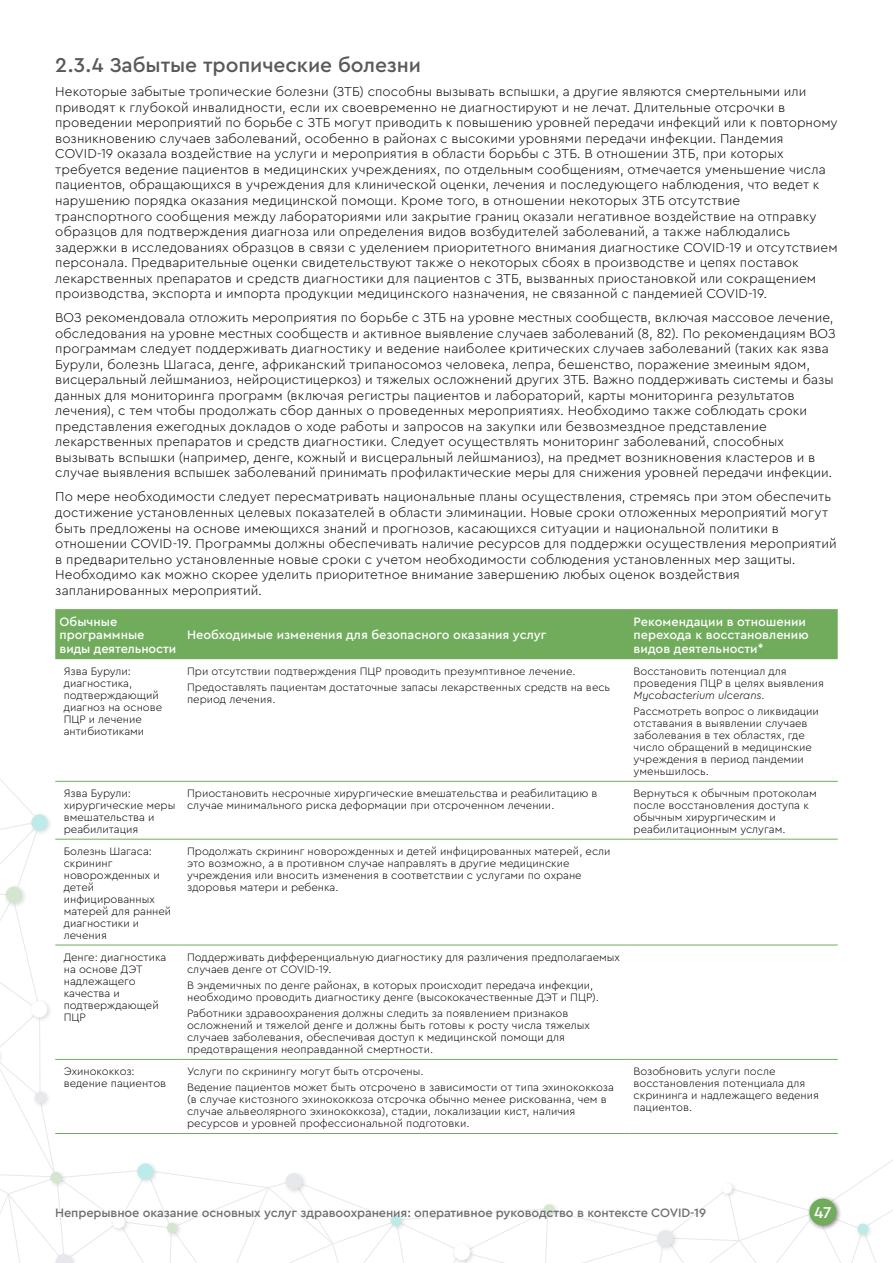
<style>
.page{position:relative;width:893px;height:1263px;background:#fff}
.page>*{position:absolute;margin:0;border:0;box-sizing:border-box;transform-origin:0 0}
.t1{font:500 21px "Cera Pro";letter-spacing:-.005em;color:#58595b}
.t2{font:500 16.5px "Cera Pro";color:#fff}
.t3{font:300 13.5px/15.6px "Cera Pro";letter-spacing:.005em;color:#000}
.t4{font:500 12.75px/13.5px "Cera Pro";color:#fff}
.t5{font:500 12.75px "Cera Pro";letter-spacing:-.01em;color:#6d6e71}
.t6{font:300 11.25px/12px "Cera Pro";color:#000}
.t7{font:italic 300 11.25px "Cera Pro";color:#000}
</style>
<div class="page">
<svg style="left:0;top:779px;width:893px;height:484px"></svg>
<div style="left:134px;top:1160px;width:25px;height:26px;background:#000;opacity:.5"></div>
<div style="left:137px;top:1163px;width:16px;height:17px;background:#bcebea;border-radius:50%"></div>
<div style="left:28px;top:998px;width:25px;height:25px;background:#000;opacity:.5"></div>
<div style="left:31px;top:1001px;width:16px;height:16px;background:#fff;border-radius:50%"></div>
<div style="left:28px;top:811px;width:26px;height:25px;background:#000;opacity:.5"></div>
<svg style="left:31px;top:814px;width:17px;height:17px"></svg>
<div style="left:32px;top:1088px;width:20px;height:20px;background:#000;opacity:.5"></div>
<div style="left:35px;top:1092px;width:11px;height:11px;background:#e6e8eb;border-radius:50%"></div>
<div style="left:47px;top:1169px;width:20px;height:20px;background:#000;opacity:.5"></div>
<div style="left:51px;top:1172px;width:10px;height:11px;background:#d4e6ce;border-radius:50%"></div>
<div style="left:854px;top:1220px;width:20px;height:20px;background:#000;opacity:.5"></div>
<div style="left:857px;top:1224px;width:11px;height:10px;background:#bcebea;border-radius:50%"></div>
<div style="left:719px;top:1180px;width:19px;height:19px;background:#000;opacity:.5"></div>
<div style="left:722px;top:1183px;width:10px;height:10px;background:#fff;border-radius:50%"></div>
<div style="left:806px;top:1195px;width:36px;height:36px;background:#000;opacity:.5"></div>
<div style="left:809px;top:1198px;width:27px;height:27px;background:#70ac5b;border-radius:50%"></div>
<div style="left:55px;top:609px;width:783px;height:50px;background:#70ac5b"></div>
<hr style="left:55px;top:781px;width:128px;height:1px;background:#70ac5b">
<hr style="left:183px;top:781px;width:446px;height:1px;background:#70ac5b">
<hr style="left:629px;top:781px;width:209px;height:1px;background:#70ac5b">
<hr style="left:55px;top:839px;width:128px;height:1px;background:#70ac5b">
<hr style="left:183px;top:839px;width:446px;height:1px;background:#70ac5b">
<hr style="left:629px;top:839px;width:209px;height:1px;background:#70ac5b">
<hr style="left:55px;top:945px;width:128px;height:1px;background:#70ac5b">
<hr style="left:183px;top:945px;width:446px;height:1px;background:#70ac5b">
<hr style="left:629px;top:945px;width:209px;height:1px;background:#70ac5b">
<hr style="left:55px;top:1059px;width:128px;height:1px;background:#70ac5b">
<hr style="left:183px;top:1059px;width:446px;height:1px;background:#70ac5b">
<hr style="left:629px;top:1059px;width:209px;height:1px;background:#70ac5b">
<hr style="left:55px;top:1133px;width:128px;height:1px;background:#70ac5b">
<hr style="left:183px;top:1133px;width:446px;height:1px;background:#70ac5b">
<hr style="left:629px;top:1133px;width:209px;height:1px;background:#70ac5b">
<h1 class="t1" style="left:55px;top:51px;width:367px">2.3.4 Забытые тропические болезни</h1>
<p class="t3" style="left:55px;top:83px;width:784px">Некоторые забытые тропические болезни (ЗТБ) способны вызывать вспышки, а другие являются смертельными или приводят к глубокой инвалидности, если их своевременно не диагностируют и не лечат. Длительные отсрочки в проведении мероприятий по борьбе с ЗТБ могут приводить к повышению уровней передачи инфекций или к повторному возникновению случаев заболеваний, особенно в районах с высокими уровнями передачи инфекции. Пандемия COVID-19 оказала воздействие на услуги и мероприятия в области борьбы с ЗТБ. В отношении ЗТБ, при которых требуется ведение пациентов в медицинских учреждениях, по отдельным сообщениям, отмечается уменьшение числа пациентов, обращающихся в учреждения для клинической оценки, лечения и последующего наблюдения, что ведет к нарушению порядка оказания медицинской помощи. Кроме того, в отношении некоторых ЗТБ отсутствие транспортного сообщения между лабораториями или закрытие границ оказали негативное воздействие на отправку образцов для подтверждения диагноза или определения видов возбудителей заболеваний, а также наблюдались задержки в исследованиях образцов в связи с уделением приоритетного внимания диагностике COVID-19 и отсутствием персонала. Предварительные оценки свидетельствуют также о некоторых сбоях в производстве и цепях поставок лекарственных препаратов и средств диагностики для пациентов с ЗТБ, вызванных приостановкой или сокращением производства, экспорта и импорта продукции медицинского назначения, не связанной с пандемией COVID-19.</p>
<p class="t3" style="left:55px;top:309px;width:782px">ВОЗ рекомендовала отложить мероприятия по борьбе с ЗТБ на уровне местных сообществ, включая массовое лечение, обследования на уровне местных сообществ и активное выявление случаев заболеваний (8, 82). По рекомендациям ВОЗ программам следует поддерживать диагностику и ведение наиболее критических случаев заболеваний (таких как язва Бурули, болезнь Шагаса, денге, африканский трипаносомоз человека, лепра, бешенство, поражение змеиным ядом, висцеральный лейшманиоз, нейроцистицеркоз) и тяжелых осложнений других ЗТБ. Важно поддерживать системы и базы данных для мониторинга программ (включая регистры пациентов и лабораторий, карты мониторинга результатов лечения), с тем чтобы продолжать сбор данных о проведенных мероприятиях. Необходимо также соблюдать сроки представления ежегодных докладов о ходе работы и запросов на закупки или безвозмездное представление лекарственных препаратов и средств диагностики. Следует осуществлять мониторинг заболеваний, способных вызывать вспышки (например, денге, кожный и висцеральный лейшманиоз), на предмет возникновения кластеров и в случае выявления вспышек заболеваний принимать профилактические меры для снижения уровней передачи инфекции.</p>
<p class="t3" style="left:55px;top:489px;width:783px">По мере необходимости следует пересматривать национальные планы осуществления, стремясь при этом обеспечить достижение установленных целевых показателей в области элиминации. Новые сроки отложенных мероприятий могут быть предложены на основе имеющихся знаний и прогнозов, касающихся ситуации и национальной политики в отношении COVID-19. Программы должны обеспечивать наличие ресурсов для поддержки осуществления мероприятий в предварительно установленные новые сроки с учетом необходимости соблюдения установленных мер защиты.<br>Необходимо как можно скорее уделить приоритетное внимание завершению любых оценок воздействия запланированных мероприятий.</p>
<p class="t4" style="left:60px;top:614px;width:118px">Обычные программные виды деятельности</p>
<p class="t4" style="left:634px;top:614px;width:177px">Рекомендации в отношении перехода к восстановлению видов деятельности*</p>
<p class="t4" style="left:187px;top:628px;width:361px">Необходимые изменения для безопасного оказания услуг</p>
<p class="t6" style="left:64px;top:664px;width:100px">Язва Бурули: диагностика, подтверждающий диагноз на основе<br>ПЦР и лечение антибиотиками</p>
<p class="t6" style="left:187px;top:662px;width:425px;line-height:16.2px">При отсутствии подтверждения ПЦР проводить презумптивное лечение.<br>Предоставлять пациентам достаточные запасы лекарственных средств на весь</p>
<p class="t6" style="left:187px;top:693px;width:90px">период лечения.</p>
<p class="t6" style="left:634px;top:664px;width:192px">Восстановить потенциал для проведения ПЦР в целях выявления</p>
<p class="t7" style="left:634px;top:687px;width:133px">Mycobacterium ulcerans.</p>
<p class="t6" style="left:634px;top:705px;width:187px">Рассмотреть вопрос о ликвидации отставания в выявлении случаев заболевания в тех областях, где число обращений в медицинские учреждения в период пандемии уменьшилось.</p>
<p class="t6" style="left:64px;top:787px;width:113px">Язва Бурули: хирургические меры вмешательства и реабилитация</p>
<p class="t6" style="left:187px;top:787px;width:412px">Приостановить несрочные хирургические вмешательства и реабилитацию в случае минимального риска деформации при отсроченном лечении.</p>
<p class="t6" style="left:634px;top:787px;width:185px">Вернуться к обычным протоколам после восстановления доступа к обычным хирургическим и реабилитационным услугам.</p>
<p class="t6" style="left:64px;top:844px;width:109px">Болезнь Шагаса: скрининг новорожденных и детей инфицированных матерей для ранней диагностики и лечения</p>
<p class="t6" style="left:187px;top:844px;width:425px">Продолжать скрининг новорожденных и детей инфицированных матерей, если это возможно, а в противном случае направлять в другие медицинские учреждения или вносить изменения в соответствии с услугами по охране здоровья матери и ребенка.</p>
<p class="t6" style="left:64px;top:950px;width:104px">Денге: диагностика на основе ДЭТ надлежащего качества и подтверждающей<br>ПЦР</p>
<p class="t6" style="left:187px;top:950px;width:434px">Поддерживать дифференциальную диагностику для различения предполагаемых случаев денге от COVID-19.</p>
<p class="t6" style="left:187px;top:979px;width:413px">В эндемичных по денге районах, в которых происходит передача инфекции, необходимо проводить диагностику денге (высококачественные ДЭТ и ПЦР).</p>
<p class="t6" style="left:187px;top:1007px;width:404px">Работники здравоохранения должны следить за появлением признаков осложнений и тяжелой денге и должны быть готовы к росту числа тяжелых случаев заболевания, обеспечивая доступ к медицинской помощи для предотвращения неоправданной смертности.</p>
<p class="t6" style="left:64px;top:1065px;width:104px">Эхинококкоз: ведение пациентов</p>
<p class="t6" style="left:187px;top:1063px;width:428px;line-height:16.2px">Услуги по скринингу могут быть отсрочены.<br>Ведение пациентов может быть отсрочено в зависимости от типа эхинококкоза</p>
<p class="t6" style="left:187px;top:1093px;width:421px">(в случае кистозного эхинококкоза отсрочка обычно менее рискованна, чем в случае альвеолярного эхинококкоза), стадии, локализации кист, наличия ресурсов и уровней профессиональной подготовки.</p>
<p class="t6" style="left:634px;top:1065px;width:187px">Возобновить услуги после восстановления потенциала для скрининга и надлежащего ведения пациентов.</p>
<p class="t5" style="left:55px;top:1204px;width:652px">Непрерывное оказание основных услуг здравоохранения: оперативное руководство в контексте COVID-19</p>
<p class="t2" style="left:814px;top:1201px;width:19px">47</p>
</div>
